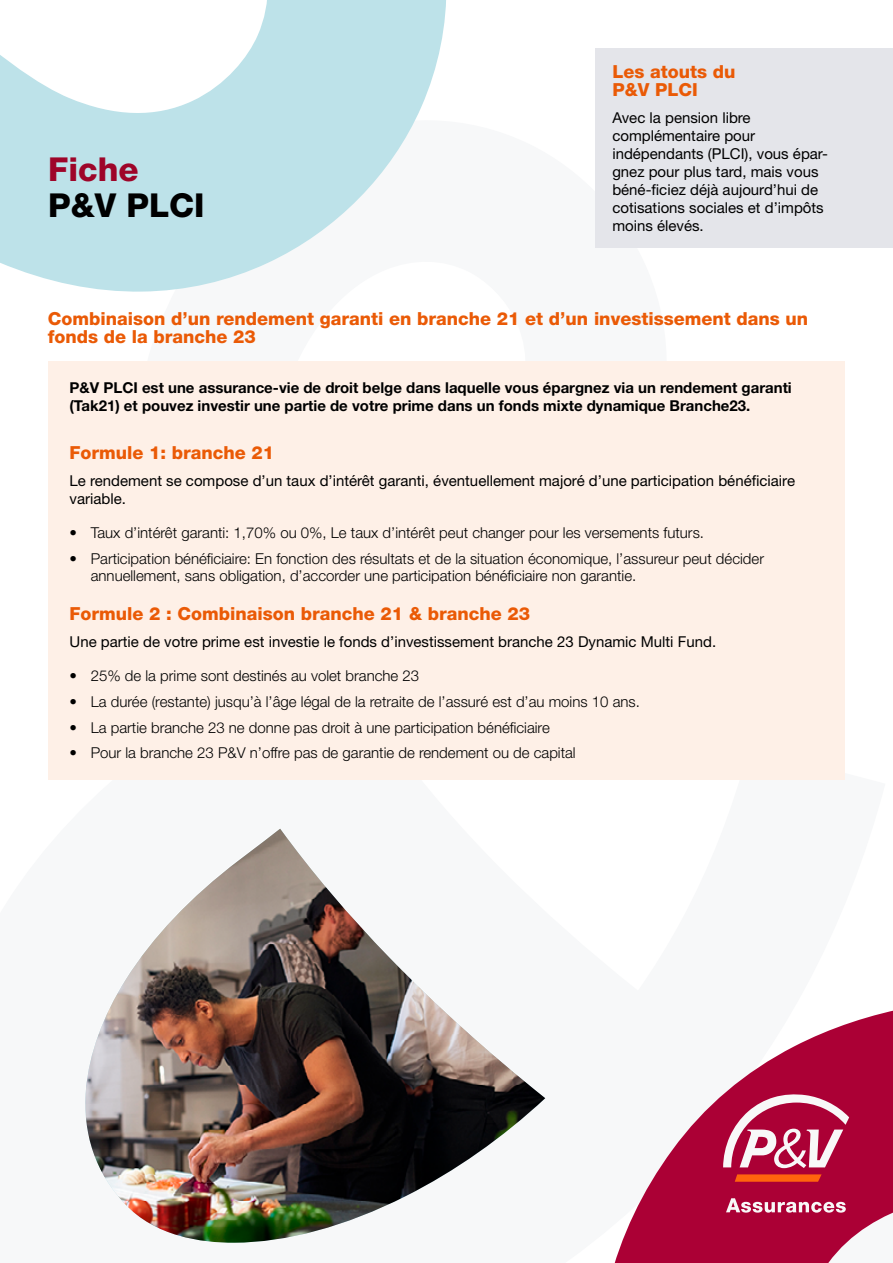
<style>
.page{position:relative;width:893px;height:1263px;background:#fff}
.page>*{position:absolute;margin:0;border:0;box-sizing:border-box;transform-origin:0 0}
.t1{font:800 33px "Helvetica Neue LT Std";color:#000}
.t2{font:800 33px "Helvetica Neue LT Std";color:#9e0529}
.t3{font:800 18px/18px "Helvetica Neue LT Std";color:#ea5a06}
.t4{font:300 15px/17.2px "Helvetica Neue LT Std";color:#000}
.t5{font:15px/18px "Helvetica Neue LT Std";color:#000}
.t6{font:700 15px/18px "Helvetica Neue LT Std";color:#000}
</style>
<div class="page">
<img style="left:85px;top:829px;width:460px;height:414px">
<svg style="left:614px;top:1010px;width:279px;height:253px;fill:#ab0035"></svg>
<svg style="left:726px;top:1198px;width:120px;height:14px"></svg>
<svg style="left:735px;top:1174px;width:87px;height:8px"></svg>
<svg style="left:723px;top:1093px;width:126px;height:75px"></svg>
<svg style="left:0;top:0;width:446px;height:292px;fill:#bde2e9"></svg>
<div style="left:595px;top:48px;width:298px;height:200px;background:#e4e5ea"></div>
<div style="left:48px;top:361px;width:797px;height:418px;background:#fef0e7"></div>
<h1 class="t2" style="left:48px;top:150px;width:92px">Fiche</h1>
<h1 class="t1" style="left:48px;top:186px;width:158px">P&amp;V PLCI</h1>
<p class="t3" style="left:612px;top:63px;width:125px">Les atouts du<br>P&amp;V PLCI</p>
<p class="t5" style="left:612px;top:108px;width:217px">Avec la pension libre complémentaire pour indépendants (PLCI), vous épar&shy;gnez pour plus tard, mais vous béné-ficiez déjà aujourd’hui de cotisations sociales et d’impôts moins élevés.</p>
<p class="t3" style="left:48px;top:310px;width:762px">Combinaison d’un rendement garanti en branche 21 et d’un investissement dans un fonds de la branche 23</p>
<p class="t6" style="left:70px;top:379px;width:724px">P&amp;V PLCI est une assurance-vie de droit belge dans laquelle vous épargnez via un rendement garanti (Tak21) et pouvez investir une partie de votre prime dans un fonds mixte dynamique Branche23.</p>
<p class="t3" style="left:70px;top:444px;width:206px">Formule 1: branche 21</p>
<p class="t5" style="left:70px;top:471px;width:727px">Le rendement se compose d’un taux d’intérêt garanti, éventuellement majoré d’une participation bénéficiaire variable.</p>
<p class="t4" style="left:70px;top:524px;width:636px">• Taux d’intérêt garanti: 1,70% ou 0%, Le taux d’intérêt peut changer pour les versements futurs.</p>
<p class="t4" style="left:91px;top:549px;width:675px;text-indent:-21px">• Participation bénéficiaire: En fonction des résultats et de la situation économique, l’assureur peut décider annuellement, sans obligation, d’accorder une participation bénéficiaire non garantie.</p>
<p class="t3" style="left:70px;top:605px;width:462px">Formule 2 : Combinaison branche 21 &amp; branche 23</p>
<p class="t5" style="left:70px;top:632px;width:648px">Une partie de votre prime est investie le fonds d’investissement branche 23 Dynamic Multi Fund.</p>
<p class="t4" style="left:70px;top:667px;width:351px">• 25% de la prime sont destinés au volet branche 23</p>
<p class="t4" style="left:70px;top:692px;width:572px">• La durée (restante) jusqu’à l’âge légal de la retraite de l’assuré est d’au moins 10 ans.</p>
<p class="t4" style="left:70px;top:718px;width:482px">• La partie branche 23 ne donne pas droit à une participation bénéficiaire</p>
<p class="t4" style="left:70px;top:744px;width:508px">• Pour la branche 23 P&amp;V n’offre pas de garantie de rendement ou de capital</p>
</div>
